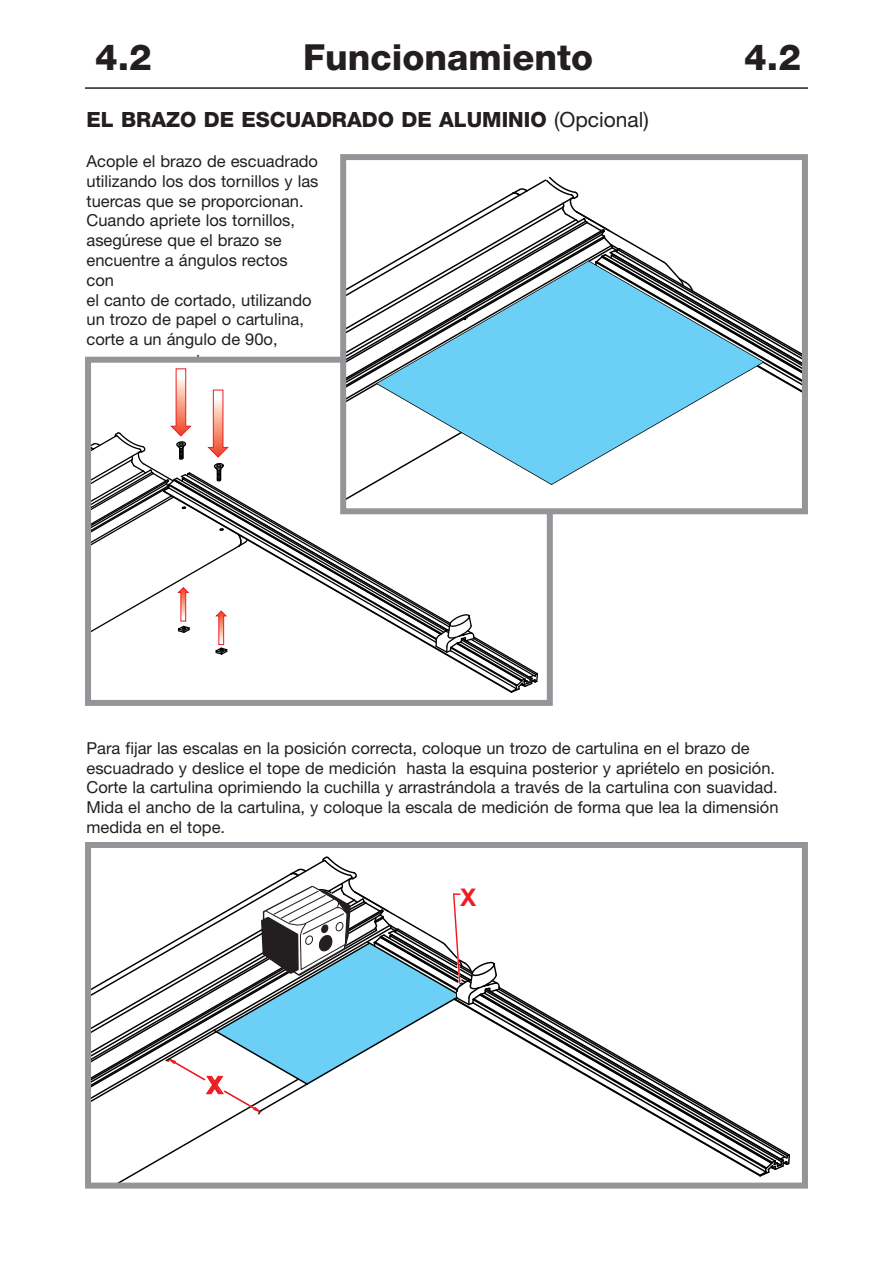
<style>
.page{position:relative;width:893px;height:1263px;background:#fff}
.page>*{position:absolute;margin:0;border:0;box-sizing:border-box;transform-origin:0 0}
.t1{font:800 36px "Helvetica Neue";color:#231f20}
.t2{font:700 24.3px "Arial";color:#ee1d23}
.t3{font:700 23.7px "Arial";color:#ee1d23}
.t4{font:800 21px "Helvetica Neue";color:#231f20}
.t5{font:16.5px/19.8px "Helvetica Neue";color:#231f20}
.s1{font-weight:400}
</style>
<div class="page">
<hr style="left:85px;top:87px;width:723px;height:2px;background:#231f20">
<svg style="left:501px;top:997px;width:261px;height:179px"></svg>
<svg style="left:758px;top:1153px;width:32px;height:24px"></svg>
<svg style="left:92px;top:856px;width:409px;height:325px"></svg>
<div style="left:458px;top:992px;width:8px;height:5px;background:#fff"></div>
<div style="left:85px;top:842px;width:723px;height:346px;border:6px solid #939598"></div>
<svg style="left:88px;top:177px;width:717px;height:526px"></svg>
<svg style="left:377px;top:261px;width:386px;height:223px;fill:#6bcff6"></svg>
<div style="left:340px;top:154px;width:468px;height:360px;border:6px solid #939598"></div>
<h1 class="t1" style="left:95px;top:44px;width:58px">4.2</h1>
<h1 class="t1" style="left:303px;top:44px;width:292px">Funcionamiento</h1>
<h1 class="t1" style="left:744px;top:44px;width:58px">4.2</h1>
<p class="t4" style="left:87px;top:112px;width:564px">EL BRAZO DE ESCUADRADO DE ALUMINIO <span class="s1">(Opcional)</span></p>
<p class="t5" style="left:87px;top:153px;width:234px">Acople el brazo de escuadrado utilizando los dos tornillos y las tuercas que se proporcionan.<br>Cuando apriete los tornillos, asegúrese que el brazo se encuentre a ángulos rectos con<br>el canto de cortado, utilizando un trozo de papel o cartulina, corte a un ángulo de 90o,</p>
<p class="t5" style="left:87px;top:740px;width:693px">Para fijar las escalas en la posición correcta, coloque un trozo de cartulina en el brazo de escuadrado y deslice el tope de medición hasta la esquina posterior y apriételo en posición.<br>Corte la cartulina oprimiendo la cuchilla y arrastrándola a través de la cartulina con suavidad.<br>Mida el ancho de la cartulina, y coloque la escala de medición de forma que lea la dimensión medida en el tope.</p>
<h3 class="t3" style="left:207px;top:1072px;width:17px">X</h3>
<h2 class="t2" style="left:460px;top:884px;width:18px">X</h2>
</div>
